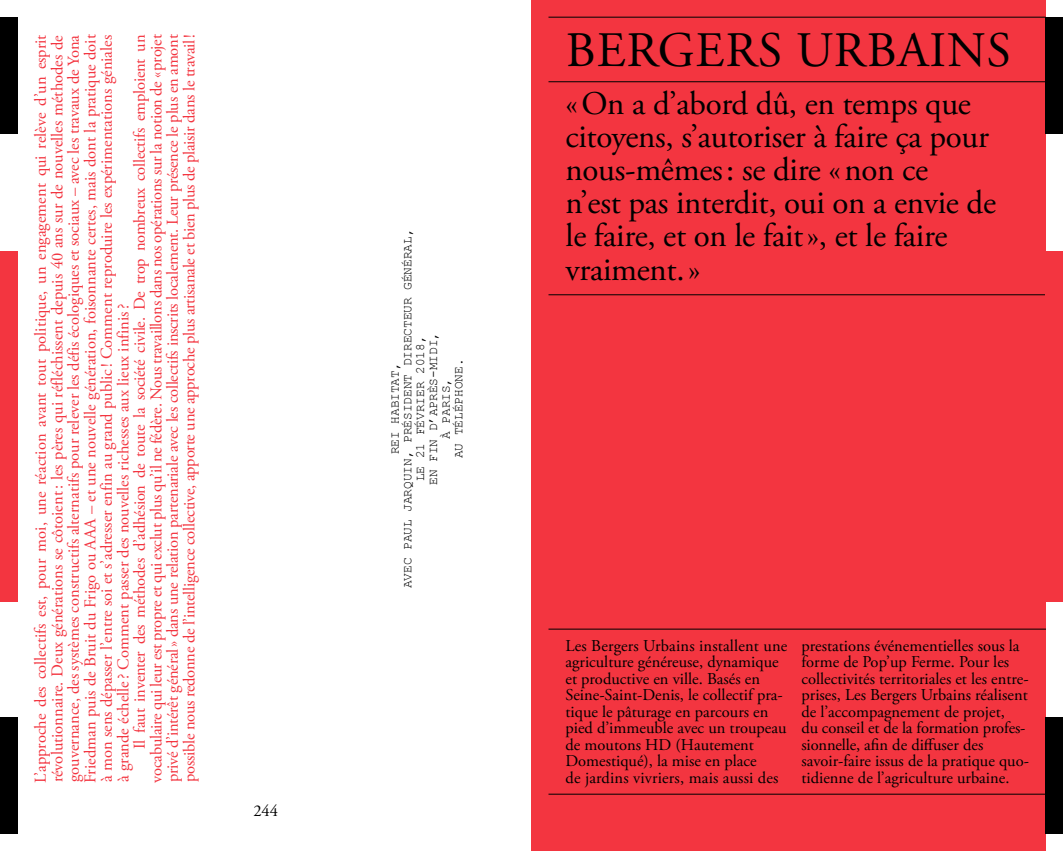
<style>
.page{position:relative;width:1063px;height:851px;background:#fff}
.page>*{position:absolute;margin:0;border:0;box-sizing:border-box;transform-origin:0 0}
.t1{font:49.5px "Adobe Garamond Pro";letter-spacing:.02em;color:#000}
.t2{font:33px/33px "Adobe Garamond Pro";letter-spacing:-.01em;color:#000}
.t3{font:16.5px/16.5px "Adobe Garamond Pro";letter-spacing:-.01em;color:#f33540;text-align:justify}
.t4{font:16.5px/16.5px "Adobe Garamond Pro";color:#000}
.t5{font:12.75px/12.8px "Courier New";color:#000;text-align:center}
</style>
<div class="page">
<div style="left:531px;top:0;width:515px;height:850px;background:#f33540"></div>
<div style="left:0;top:17px;width:17px;height:117px;background:#000"></div>
<div style="left:0;top:251px;width:17px;height:350px;background:#f33540"></div>
<div style="left:0;top:717px;width:17px;height:116px;background:#000"></div>
<hr style="left:549px;top:17px;width:497px;height:1px;background:#000">
<hr style="left:549px;top:81px;width:497px;height:1px;background:#000">
<hr style="left:549px;top:294px;width:497px;height:1px;background:#000">
<hr style="left:549px;top:628px;width:497px;height:1px;background:#000">
<hr style="left:549px;top:793px;width:497px;height:1px;background:#000">
<div style="left:1046px;top:17px;width:17px;height:117px;background:#000"></div>
<div style="left:1046px;top:251px;width:17px;height:350px;background:#f33540"></div>
<div style="left:1046px;top:717px;width:17px;height:116px;background:#000"></div>
<p class="t3" style="left:33px;top:782px;width:750px;rotate:-90deg">L’approche des collectifs est, pour moi, une réaction avant tout politique, un engagement qui relève d’un esprit révolutionnaire. Deux générations se côtoient: les pères qui réfléchissent depuis 40 ans sur de nouvelles méthodes de gouvernance, des systèmes constructifs alternatifs pour relever les défis écologiques et sociaux – avec les travaux de Yona Friedman puis de Bruit du Frigo ou AAA – et une nouvelle génération, foisonnante certes, mais dont la pratique doit à mon sens dépasser l’entre soi et s’adresser enfin au grand public ! Comment reproduire les expérimentations géniales à grande échelle? Comment passer des nouvelles richesses aux lieux infinis?</p>
<p class="t3" style="left:132px;top:782px;width:749px;text-indent:34px;rotate:-90deg">Il faut inventer des méthodes d’adhésion de toute la société civile. De trop nombreux collectifs emploient un vocabulaire qui leur est propre et qui exclut plus qu’il ne fédère. Nous travaillons dans nos opérations sur la notion de «projet privé d’intérêt général» dans une relation partenariale avec les collectifs inscrits localement. Leur présence le plus en amont possible nous redonne de l’intelligence collective, apporte une approche plus artisanale et bien plus de plaisir dans le travail!</p>
<p class="t4" style="left:253px;top:802px;width:26px">244</p>
<p class="t5" style="left:388px;top:588px;width:361px;rotate:-90deg">REI HABITAT,<br>AVEC PAUL JARQUIN, PRÉSIDENT DIRECTEUR GÉNÉRAL,<br>LE 21 FÉVRIER 2018,<br>EN FIN D’APRÈS-MIDI,<br>À PARIS,<br>AU TÉLÉPHONE.</p>
<h1 class="t1" style="left:566px;top:21px;width:447px">BERGERS URBAINS</h1>
<h2 class="t2" style="left:566px;top:89px;width:432px">«On a d’abord dû, en temps que citoyens, s’autoriser à faire ça pour nous-mêmes: se dire «non ce<br>n’est pas interdit, oui on a envie de le faire, et on le fait», et le faire vraiment.»</h2>
<p class="t4" style="left:566px;top:637px;width:223px">Les Bergers Urbains installent une agriculture généreuse, dynamique et productive en ville. Basés en<br>Seine-Saint-Denis, le collectif pra&shy;tique le pâturage en parcours en pied d’immeuble avec un troupeau de moutons HD (Hautement<br>Domestiqué), la mise en place<br>de jardins vivriers, mais aussi des</p>
<p class="t4" style="left:801px;top:637px;width:229px">prestations événementielles sous la forme de Pop’up Ferme. Pour les collectivités territoriales et les entre&shy;prises, Les Bergers Urbains réalisent de l’accompagnement de projet,<br>du conseil et de la formation profes&shy;sionnelle, afin de diffuser des savoir-faire issus de la pratique quo&shy;tidienne de l’agriculture urbaine.</p>
</div>
